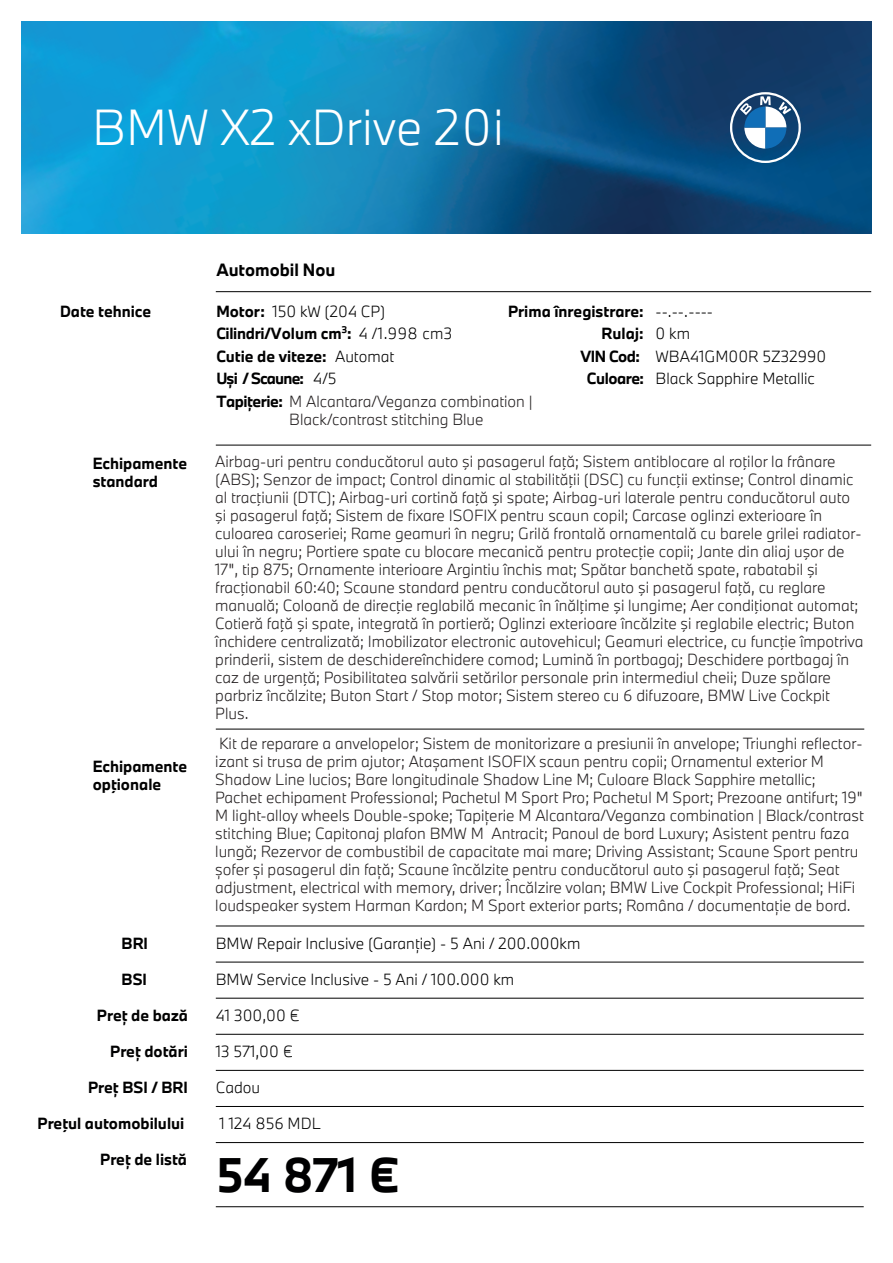
<style>
.page{position:relative;width:893px;height:1263px;background:#fff}
.page>*{position:absolute;margin:0;border:0;box-sizing:border-box;transform-origin:0 0}
.t1{font:300 46.95px "BMW Type Next";color:#fff}
.t2{font:700 45px "BMW Type Next";color:#000001}
.t3{font:700 16.5px "BMW Type Next";color:#000001}
.t4{font:300 15px/18px "BMW Type Next";color:#231f20}
.t5{font:700 15px/22.5px "BMW Type Next";color:#000001}
.t6{font:300 15px/22.5px "BMW Type Next";color:#000001}
.s1{font-weight:300}
.s2{font-weight:700}
.s3{font-weight:700;color:#000001}
</style>
<div class="page">
<hr style="left:216px;top:291px;width:655px;height:1px;background:#000001">
<hr style="left:216px;top:962px;width:648px;height:1px;background:#000001">
<hr style="left:216px;top:729px;width:648px;height:1px;background:#000001">
<hr style="left:216px;top:926px;width:648px;height:1px;background:#000001">
<hr style="left:216px;top:998px;width:648px;height:1px;background:#000001">
<hr style="left:216px;top:1034px;width:648px;height:1px;background:#000001">
<hr style="left:216px;top:1070px;width:648px;height:1px;background:#000001">
<hr style="left:216px;top:1106px;width:648px;height:1px;background:#000001">
<hr style="left:216px;top:1142px;width:648px;height:1px;background:#000001">
<hr style="left:216px;top:1206px;width:648px;height:1px;background:#000001">
<hr style="left:216px;top:445px;width:655px;height:1px;background:#000001">
<img style="left:21px;top:21px;width:851px;height:213px">
<svg style="left:730px;top:92px;width:71px;height:71px"></svg>
<h1 class="t1" style="left:92px;top:96px;width:413px">BMW X2 xDrive 20i</h1>
<p class="t5" style="left:60px;top:300px;width:93px">Date tehnice</p>
<p class="t5" style="left:93px;top:454px;width:96px;line-height:18px">Echipamente standard</p>
<p class="t5" style="left:93px;top:757px;width:96px;line-height:18px">Echipamente opţionale</p>
<p class="t5" style="left:122px;top:932px;width:28px">BRI</p>
<p class="t5" style="left:122px;top:968px;width:27px">BSI</p>
<p class="t5" style="left:97px;top:1004px;width:93px">Preț de bază</p>
<p class="t5" style="left:110px;top:1040px;width:79px">Preț dotări</p>
<p class="t5" style="left:88px;top:1076px;width:101px">Preț BSI / BRI</p>
<p class="t5" style="left:37px;top:1112px;width:148px">Preţul automobilului</p>
<p class="t5" style="left:100px;top:1148px;width:89px">Preț de listă</p>
<p class="t3" style="left:216px;top:259px;width:121px">Automobil Nou</p>
<p class="t5" style="left:216px;top:300px;width:238px">Motor: <span class="s1">150 kW (204 CP)<br></span>Cilindri/Volum cm<sup>3</sup>: <span class="s1">4 /1.998 cm3<br></span>Cutie de viteze: <span class="s1">Automat<br></span>Uși / Scaune: <span class="s1">4/5</span></p>
<p class="t5" style="left:508px;top:300px;width:137px;text-align:right">Prima înregistrare:<br>Rulaj:<br>VIN Cod:</p>
<p class="t6" style="left:656px;top:300px;width:172px">--.--.----<br>0 km<br>WBA41GM00R 5Z32990</p>
<p class="t6" style="left:587px;top:367px;width:229px"><span class="s2">Culoare:</span> Black Sapphire Metallic</p>
<p class="t4" style="left:289px;top:392px;width:245px;text-indent:-73px"><span class="s3">Tapițerie:</span> M Alcantara/Veganza combination |<br>Black/contrast stitching Blue</p>
<p class="t4" style="left:215px;top:452px;width:650px">Airbag-uri pentru conducătorul auto şi pasagerul faţă; Sistem antiblocare al roţilor la frânare (ABS); Senzor de impact; Control dinamic al stabilităţii (DSC) cu funcţii extinse; Control dinamic al tracţiunii (DTC); Airbag-uri cortină faţă şi spate; Airbag-uri laterale pentru conducătorul auto şi pasagerul faţă; Sistem de fixare ISOFIX pentru scaun copil; Carcase oglinzi exterioare în culoarea caroseriei; Rame geamuri în negru; Grilă frontală ornamentală cu barele grilei radiator&shy;ului în negru; Portiere spate cu blocare mecanică pentru protecţie copii; Jante din aliaj uşor de 17", tip 875; Ornamente interioare Argintiu închis mat; Spătar banchetă spate, rabatabil şi fracţionabil 60:40; Scaune standard pentru conducătorul auto şi pasagerul faţă, cu reglare manuală; Coloană de direcţie reglabilă mecanic în înălţime şi lungime; Aer condiţionat automat; Cotieră faţă şi spate, integrată în portieră; Oglinzi exterioare încălzite şi reglabile electric; Buton închidere centralizată; Imobilizator electronic autovehicul; Geamuri electrice, cu funcţie împotriva prinderii, sistem de deschidereînchidere comod; Lumină în portbagaj; Deschidere portbagaj în caz de urgenţă; Posibilitatea salvării setărilor personale prin intermediul cheii; Duze spălare parbriz încălzite; Buton Start / Stop motor; Sistem stereo cu 6 difuzoare, BMW Live Cockpit Plus.</p>
<p class="t4" style="left:215px;top:734px;width:650px">Kit de reparare a anvelopelor; Sistem de monitorizare a presiunii în anvelope; Triunghi reflector&shy;izant si trusa de prim ajutor; Atașament ISOFIX scaun pentru copii; Ornamentul exterior M Shadow Line lucios; Bare longitudinale Shadow Line M; Culoare Black Sapphire metallic; Pachet echipament Professional; Pachetul M Sport Pro; Pachetul M Sport; Prezoane antifurt; 19" M light-alloy wheels Double-spoke; Tapițerie M Alcantara/Veganza combination | Black/contrast stitching Blue; Capitonaj plafon BMW M Antracit; Panoul de bord Luxury; Asistent pentru faza lungă; Rezervor de combustibil de capacitate mai mare; Driving Assistant; Scaune Sport pentru șofer și pasagerul din față; Scaune încălzite pentru conducătorul auto şi pasagerul faţă; Seat adjustment, electrical with memory, driver; Încălzire volan; BMW Live Cockpit Professional; HiFi loudspeaker system Harman Kardon; M Sport exterior parts; Româna / documentație de bord.</p>
<p class="t6" style="left:216px;top:932px;width:366px">BMW Repair Inclusive (Garanție) - 5 Ani / 200.000km</p>
<p class="t6" style="left:216px;top:968px;width:300px">BMW Service Inclusive - 5 Ani / 100.000 km</p>
<p class="t6" style="left:216px;top:1004px;width:86px">41 300,00 €</p>
<p class="t6" style="left:216px;top:1040px;width:79px">13 571,00 €</p>
<p class="t6" style="left:216px;top:1076px;width:46px">Cadou</p>
<p class="t6" style="left:220px;top:1112px;width:103px">1 124 856 MDL</p>
<h2 class="t2" style="left:216px;top:1144px;width:185px">54 871 €</h2>
</div>
